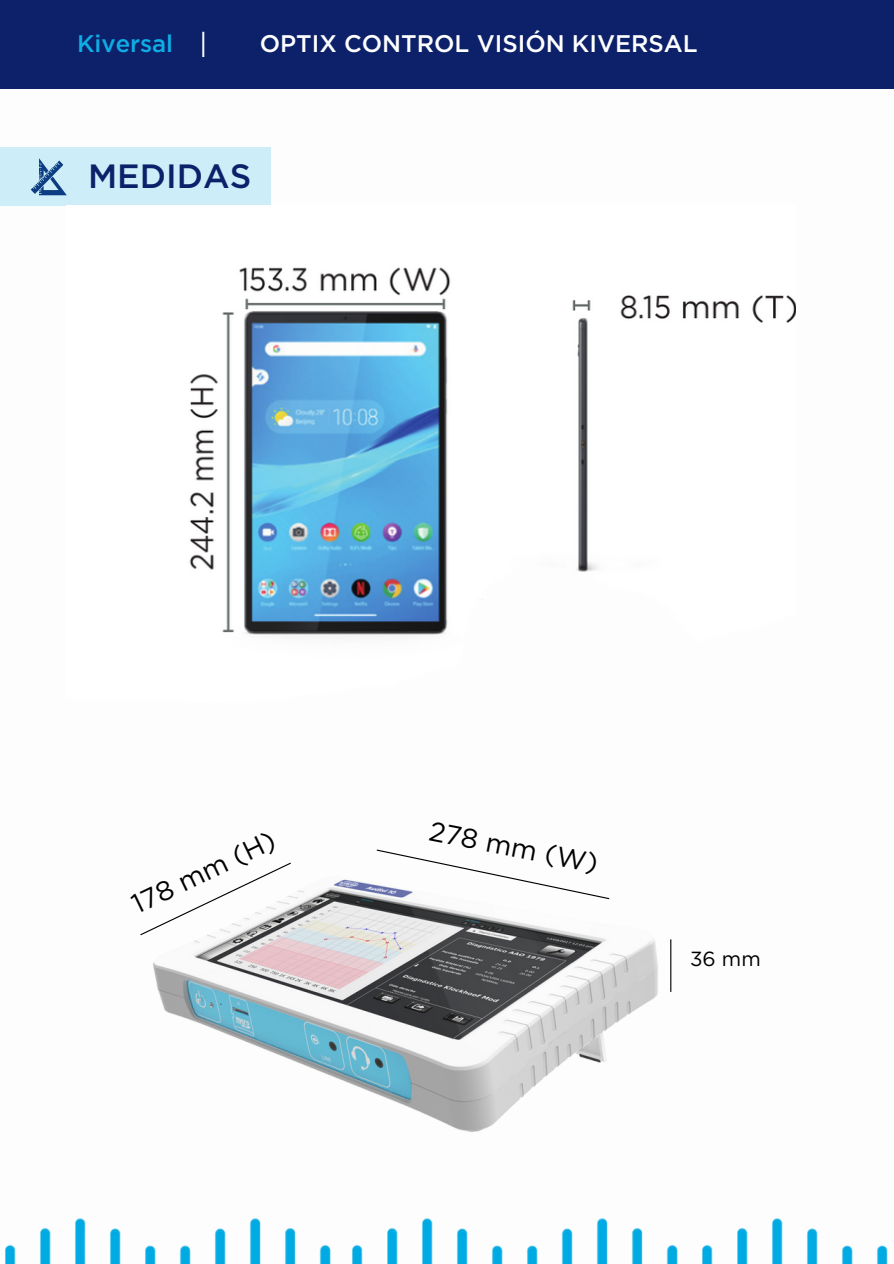
<style>
.page{position:relative;width:894px;height:1264px;background:#fff}
.page>*{position:absolute;margin:0;border:0;box-sizing:border-box;transform-origin:0 0}
.t1{font:300 36px "Gotham";color:#fff}
.t2{font:500 33.6px "Gotham";color:#0c216a}
.t3{font:27.3px "Gotham";color:#000}
.t4{font:500 24px "Gotham";color:#fff}
.t5{font:500 24px "Gotham";color:#0fade5}
.t6{font:20.4px "Gotham";color:#000}
</style>
<div class="page">
<img style="left:5px;top:1218px;width:291px;height:45px">
<img style="left:319px;top:1218px;width:324px;height:45px">
<img style="left:666px;top:1218px;width:222px;height:45px">
<div style="left:0;top:0;width:893px;height:89px;background:#0c2169"></div>
<div style="left:0;top:147px;width:270px;height:58px;background:#cdedf8"></div>
<img style="left:189px;top:267px;width:606px;height:371px">
<img style="left:153px;top:879px;width:519px;height:253px">
<svg style="left:140px;top:862px;width:152px;height:74px"></svg>
<svg style="left:376px;top:849px;width:234px;height:50px"></svg>
<hr style="left:670px;top:939px;width:1px;height:52px;background:#000">
<p class="t5" style="left:77px;top:32px;width:97px">Kiversal</p>
<p class="t1" style="left:198px;top:28px;width:11px">I</p>
<p class="t4" style="left:259px;top:32px;width:439px">OPTIX CONTROL VISIÓN KIVERSAL</p>
<p class="t2" style="left:88px;top:161px;width:165px">MEDIDAS</p>
<p class="t3" style="left:128px;top:895px;width:157px;rotate:-26deg">178 mm (H)</p>
<p class="t3" style="left:431px;top:818px;width:173px;rotate:11deg">278 mm (W)</p>
<p class="t6" style="left:690px;top:949px;width:72px">36 mm</p>
</div>
